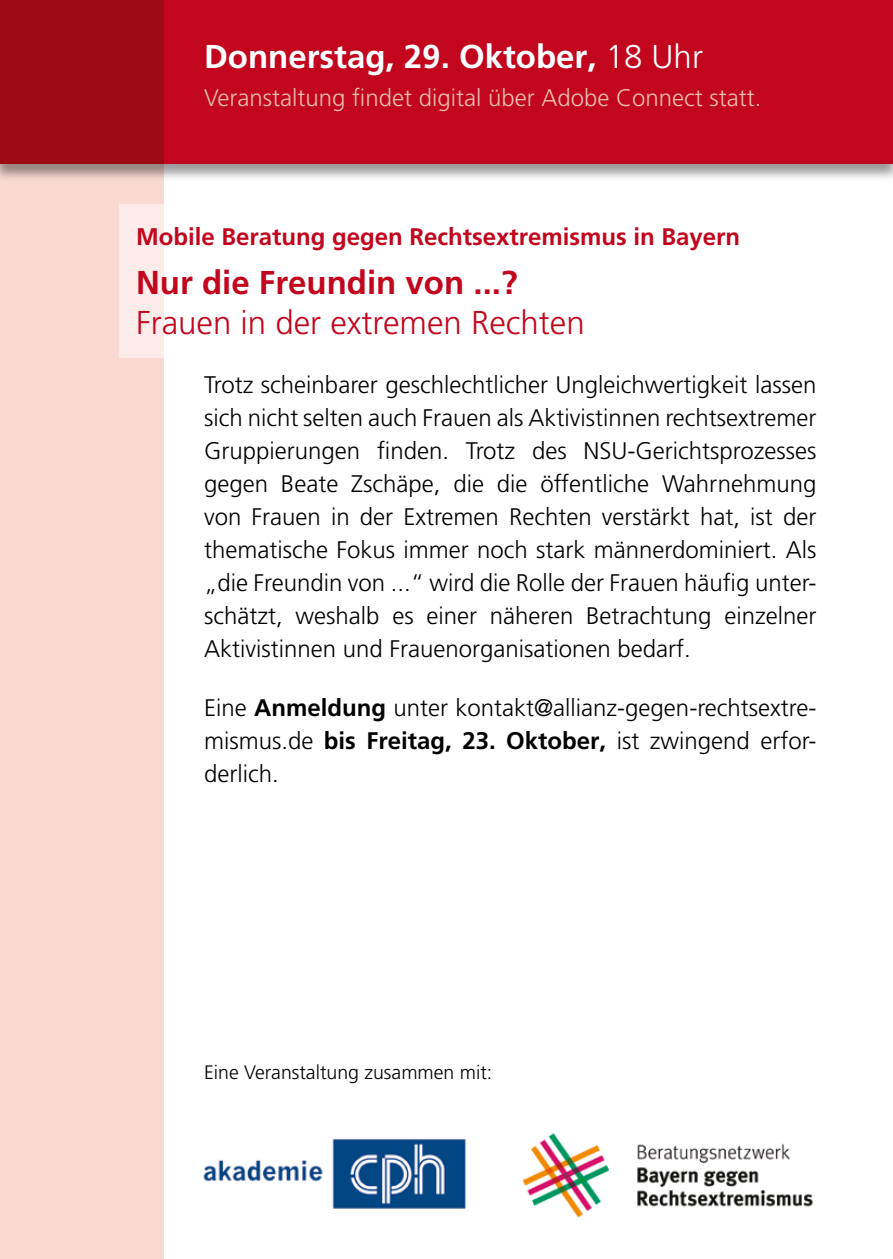
<style>
.page{position:relative;width:893px;height:1259px;background:#fff}
.page>*{position:absolute;margin:0;border:0;box-sizing:border-box;transform-origin:0 0}
.t1{font:700 33px "Frutiger";color:#fff}
.t2{font:300 33px "Frutiger";color:#c1061e}
.t3{font:700 33px "Frutiger";color:#c1061e}
.t4{font:300 24px/33px "Frutiger";color:#000;text-align:justify}
.t5{font:300 24px "Frutiger";color:#eebdaf}
.t6{font:700 24px "Frutiger";color:#c1061e}
.t7{font:300 19.5px "Frutiger";color:#000}
.s1{font-weight:300}
.s2{font-weight:700}
</style>
<div class="page">
<div style="left:0;top:164px;width:164px;height:1095px;background:#fad9d3"></div>
<div style="left:0;top:0;width:893px;height:182px;background:#000;opacity:.4"></div>
<div style="left:0;top:0;width:893px;height:164px;background:#c1061e"></div>
<div style="left:119px;top:204px;width:697px;height:153px;background:#fff"></div>
<img style="left:203px;top:1138px;width:263px;height:71px">
<img style="left:522px;top:1133px;width:291px;height:85px">
<div style="left:0;top:0;width:164px;height:164px;background:#9d0915"></div>
<h1 class="t1" style="left:204px;top:38px;width:500px">Donnerstag, 29. Oktober, <span class="s1">18 Uhr</span></h1>
<p class="t5" style="left:204px;top:84px;width:559px">Veranstaltung findet digital über Adobe Connect statt.</p>
<p class="t6" style="left:136px;top:222px;width:606px">Mobile Beratung gegen Rechtsextremismus in Bayern</p>
<h1 class="t3" style="left:136px;top:263px;width:383px">Nur die Freundin von ...?</h1>
<h1 class="t2" style="left:136px;top:304px;width:450px">Frauen in der extremen Rechten</h1>
<p class="t4" style="left:204px;top:368px;width:614px">Trotz scheinbarer geschlechtlicher Ungleichwertigkeit lassen sich nicht selten auch Frauen als Aktivistinnen rechtsextremer Gruppierungen finden. Trotz des NSU-Gerichtsprozesses gegen Beate Zschäpe, die die öffentliche Wahrnehmung von Frauen in der Extremen Rechten verstärkt hat, ist der thematische Fokus immer noch stark männerdominiert. Als „die Freundin von ...“ wird die Rolle der Frauen häufig unter&shy;schätzt, weshalb es einer näheren Betrachtung einzelner Aktivistinnen und Frauenorganisationen bedarf.</p>
<p class="t4" style="left:204px;top:691px;width:614px">Eine <span class="s2">Anmeldung</span> unter kontakt@allianz-gegen-rechtsextre&shy;mismus.de <span class="s2">bis Freitag, 23. Oktober,</span> ist zwingend erfor&shy;derlich.</p>
<p class="t7" style="left:204px;top:1061px;width:290px">Eine Veranstaltung zusammen mit:</p>
</div>
